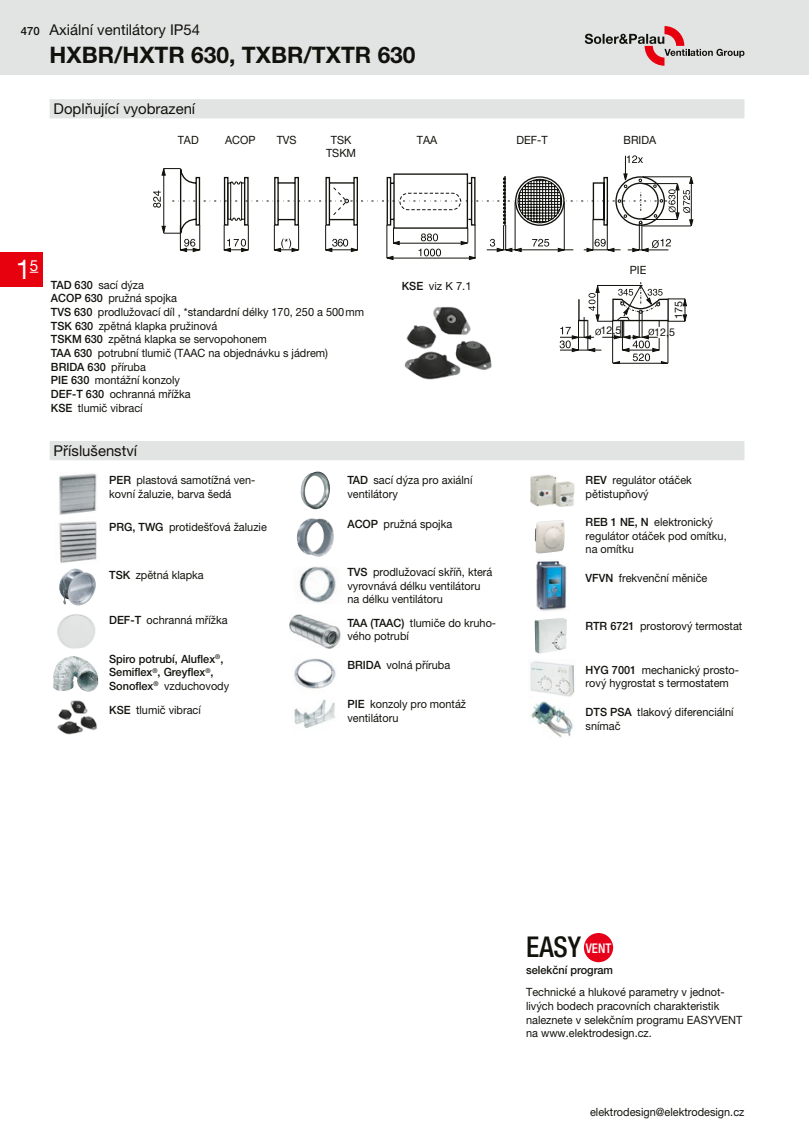
<style>
.page{position:relative;width:809px;height:1141px;background:#fff}
.page>*{position:absolute;margin:0;border:0;box-sizing:border-box;transform-origin:0 0}
.t1{font:500 condensed 28.7px "Helvetica Neue LT Pro";color:#12120d;scale:.96 1}
.t2{font:27.12px "Helvetica Neue LT Pro";color:#fff}
.t3{font:700 22.75px "Helvetica Neue LT Pro";color:#12120d}
.t4{font:14.88px "Helvetica Neue LT Pro";color:#12120d}
.t5{font:11.38px/13.7px "Helvetica Neue LT Pro";color:#12120d;scale:.96 1}
.t6{font:500 11.38px/13.7px "Helvetica Neue LT Pro";color:#12120d;scale:.96 1}
.t7{font:500 11.38px "Helvetica Neue LT Pro";color:#12120d}
.t8{font:11.2px "Helvetica Neue LT Pro";color:#12120d}
.t9{font:10.67px "Helvetica Neue LT Pro";color:#12120d}
.s1{font-weight:500}
.s2{font-weight:500;font-size:11.38px}
.s3{font-weight:400}
</style>
<div class="page">
<div style="left:0;top:0;width:809px;height:74px;background:#e2e3e3"></div>
<svg style="left:584px;top:26px;width:160px;height:40px"></svg>
<div style="left:0;top:252px;width:42px;height:35px;background:#e7000e"></div>
<svg style="left:153px;top:155px;width:540px;height:105px"></svg>
<svg style="left:559px;top:282px;width:128px;height:82px"></svg>
<div style="left:171px;top:134px;width:34px;height:26px;background:#fff"></div>
<div style="left:222px;top:134px;width:37px;height:26px;background:#fff"></div>
<div style="left:266px;top:134px;width:41px;height:26px;background:#fff"></div>
<div style="left:323px;top:134px;width:36px;height:26px;background:#fff"></div>
<div style="left:514px;top:134px;width:36px;height:26px;background:#fff"></div>
<div style="left:389px;top:134px;width:75px;height:26px;background:#fff"></div>
<img style="left:404px;top:306px;width:88px;height:74px">
<div style="left:50px;top:99px;width:694px;height:19px;background:#e2e3e3"></div>
<div style="left:584px;top:933px;width:29px;height:29px;background:#e7001a;border-radius:50%"></div>
<img style="left:57px;top:614px;width:39px;height:35px">
<img style="left:57px;top:700px;width:41px;height:35px">
<img style="left:534px;top:520px;width:30px;height:33px">
<img style="left:531px;top:474px;width:43px;height:33px">
<img style="left:296px;top:518px;width:38px;height:39px">
<img style="left:300px;top:471px;width:30px;height:38px">
<img style="left:299px;top:566px;width:37px;height:37px">
<img style="left:294px;top:699px;width:42px;height:29px">
<img style="left:294px;top:658px;width:42px;height:31px">
<img style="left:290px;top:614px;width:51px;height:35px">
<div style="left:50px;top:441px;width:694px;height:19px;background:#e2e3e3"></div>
<img style="left:531px;top:701px;width:42px;height:37px">
<img style="left:59px;top:473px;width:38px;height:42px">
<img style="left:59px;top:521px;width:38px;height:42px">
<img style="left:53px;top:656px;width:45px;height:36px">
<img style="left:534px;top:618px;width:33px;height:36px">
<img style="left:530px;top:661px;width:45px;height:36px">
<img style="left:59px;top:569px;width:37px;height:37px">
<img style="left:536px;top:561px;width:31px;height:50px">
<p class="t7" style="left:21px;top:25px;width:20px">470</p>
<h3 class="t4" style="left:50px;top:21px;width:152px">Axiální ventilátory IP54</h3>
<h3 class="t3" style="left:50px;top:41px;width:367px">HXBR/HXTR 630, TXBR/TXTR 630</h3>
<h3 class="t4" style="left:54px;top:100px;width:143px">Doplňující vyobrazení</h3>
<p class="t5" style="left:178px;top:133px;width:23px">TAD</p>
<p class="t5" style="left:225px;top:133px;width:33px">ACOP</p>
<p class="t5" style="left:277px;top:133px;width:22px">TVS</p>
<p class="t5" style="left:326px;top:133px;width:33px;text-align:center">TSK<br>TSKM</p>
<p class="t5" style="left:516px;top:133px;width:34px">DEF-T</p>
<p class="t5" style="left:417px;top:133px;width:23px">TAA</p>
<p class="t5" style="left:623px;top:133px;width:35px">BRIDA</p>
<h2 class="t2" style="left:16px;top:254px;width:24px">1<sup>5</sup></h2>
<p class="t5" style="left:51px;top:278px;width:328px"><span class="s1">TAD 630</span> sací dýza<br><span class="s1">ACOP 630</span> pružná spojka<br><span class="s1">TVS 630</span> prodlužovací díl , *standardní délky 170, 250 a 500mm<br><span class="s1">TSK 630</span> zpětná klapka pružinová<br><span class="s1">TSKM 630</span> zpětná klapka se servopohonem<br><span class="s1">TAA 630</span> potrubní tlumič (TAAC na objednávku s jádrem)<br><span class="s1">BRIDA 630</span> příruba<br><span class="s1">PIE 630</span> montážní konzoly<br><span class="s1">DEF-T 630</span> ochranná mřížka<br><span class="s1">KSE</span> tlumič vibrací</p>
<p class="t8" style="left:402px;top:279px;width:71px"><span class="s2">KSE</span> viz K 7.1</p>
<h3 class="t4" style="left:54px;top:442px;width:85px">Příslušenství</h3>
<p class="t5" style="left:109px;top:473px;width:154px"><span class="s1">PER</span> plastová samotížná ven&shy;kovní žaluzie, barva šedá</p>
<p class="t5" style="left:109px;top:520px;width:166px"><span class="s1">PRG, TWG</span> protidešťová žaluzie</p>
<p class="t5" style="left:109px;top:568px;width:100px"><span class="s1">TSK</span> zpětná klapka</p>
<p class="t5" style="left:109px;top:613px;width:125px"><span class="s1">DEF-T</span> ochranná mřížka</p>
<p class="t6" style="left:109px;top:652px;width:126px">Spiro potrubí, Aluflex<sup>®</sup>,<br>Semiflex<sup>®</sup>, Greyflex<sup>®</sup>,<br>Sonoflex<sup>®</sup> <span class="s3">vzduchovody</span></p>
<p class="t5" style="left:109px;top:703px;width:97px"><span class="s1">KSE</span> tlumič vibrací</p>
<p class="t5" style="left:347px;top:473px;width:132px"><span class="s1">TAD</span> sací dýza pro axiální ventilátory</p>
<p class="t5" style="left:347px;top:516px;width:111px"><span class="s1">ACOP</span> pružná spojka</p>
<p class="t5" style="left:347px;top:565px;width:153px"><span class="s1">TVS</span> prodlužovací skříň, která vyrovnává délku ventilátoru na délku ventilátoru</p>
<p class="t5" style="left:347px;top:616px;width:156px"><span class="s1">TAA (TAAC)</span> tlumiče do kruho&shy;vého potrubí</p>
<p class="t5" style="left:347px;top:658px;width:109px"><span class="s1">BRIDA</span> volná příruba</p>
<p class="t5" style="left:347px;top:697px;width:125px"><span class="s1">PIE</span> konzoly pro montáž ventilátoru</p>
<p class="t5" style="left:630px;top:263px;width:19px">PIE</p>
<p class="t9" style="left:672px;top:319px;width:19px;rotate:-90deg">175</p>
<p class="t9" style="left:600px;top:324px;width:22px">12,5</p>
<p class="t9" style="left:654px;top:325px;width:22px">12,5</p>
<p class="t5" style="left:585px;top:473px;width:112px"><span class="s1">REV</span> regulátor otáček pětistupňový</p>
<p class="t5" style="left:585px;top:515px;width:148px"><span class="s1">REB 1 NE, N</span> elektronický regulátor otáček pod omítku, na omítku</p>
<p class="t5" style="left:585px;top:571px;width:128px"><span class="s1">VFVN</span> frekvenční měniče</p>
<p class="t5" style="left:585px;top:619px;width:165px"><span class="s1">RTR 6721</span> prostorový termostat</p>
<p class="t5" style="left:585px;top:663px;width:161px"><span class="s1">HYG 7001</span> mechanický prosto&shy;rový hygrostat s termostatem</p>
<p class="t5" style="left:585px;top:705px;width:155px"><span class="s1">DTS PSA</span> tlakový diferenciální snímač</p>
<h1 class="t1" style="left:526px;top:930px;width:90px">EASY <sup>VENT</sup></h1>
<p class="t5" style="left:526px;top:985px;width:227px">Technické a hlukové parametry v jednot&shy;livých bodech pracovních charakteristik naleznete v selekčním programu EASYVENT na www.elektrodesign.cz.</p>
<p class="t6" style="left:526px;top:963px;width:92px">selekční program</p>
<p class="t5" style="left:590px;top:1105px;width:162px">elektrodesign@elektrodesign.cz</p>
</div>
